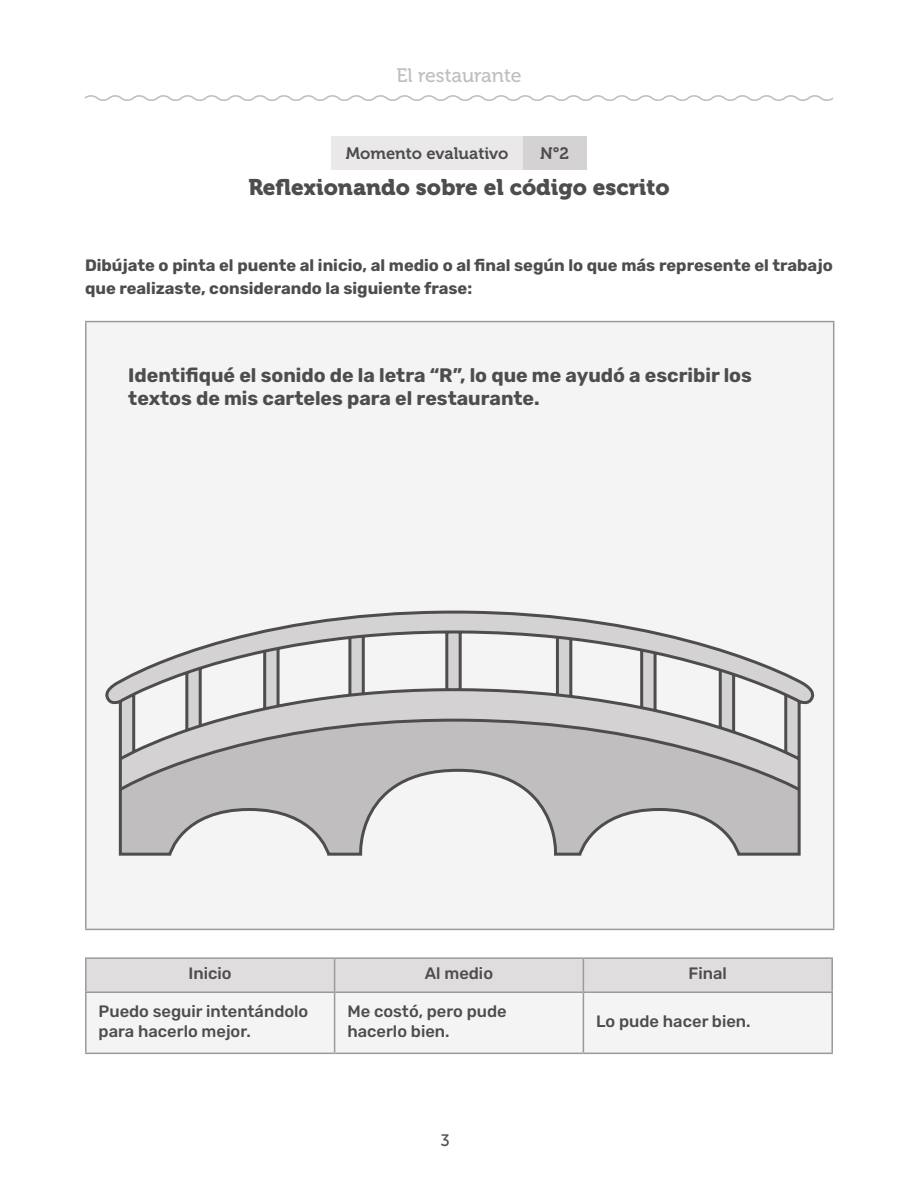
<style>
.page{position:relative;width:918px;height:1188px;background:#fff}
.page>*{position:absolute;margin:0;border:0;box-sizing:border-box;transform-origin:0 0}
.t1{font:22.5px "Museo 900";color:#4d4d4e}
.t2{font:700 19.5px/22.5px "Rubik";color:#4d4d4e}
.t3{font:19.5px "Museo 500";color:#c1bebf}
.t4{font:700 16.5px/22.5px "Rubik";color:#4d4d4e}
.t5{font:500 16.5px/19.5px "Rubik";color:#4d4d4e}
.t6{font:16.5px "Museo 700";color:#4d4d4e}
.t7{font:16.5px "Museo Sans 500";color:#4d4d4e}
</style>
<div class="page">
<svg style="left:84px;top:95px;width:750px;height:6px"></svg>
<div style="left:331px;top:136px;width:192px;height:33px;background:#eae8e9"></div>
<div style="left:523px;top:136px;width:64px;height:33px;background:#d4d2d3"></div>
<div style="left:87px;top:322px;width:746px;height:607px;background:#f5f4f4"></div>
<hr style="left:85px;top:321px;width:749px;height:1px;background:#9c9999">
<hr style="left:85px;top:322px;width:2px;height:130px;background:#9c9999">
<hr style="left:833px;top:322px;width:1px;height:130px;background:#9c9999">
<hr style="left:85px;top:452px;width:2px;height:477px;background:#9c9999">
<hr style="left:833px;top:452px;width:1px;height:477px;background:#9c9999">
<hr style="left:85px;top:929px;width:749px;height:1px;background:#9c9999">
<svg style="left:105px;top:609px;width:713px;height:248px"></svg>
<div style="left:87px;top:959px;width:744px;height:32px;background:#dfddde"></div>
<div style="left:87px;top:993px;width:744px;height:60px;background:#f5f4f4"></div>
<hr style="left:85px;top:957px;width:250px;height:2px;background:#9c9999">
<hr style="left:85px;top:959px;width:2px;height:32px;background:#9c9999">
<hr style="left:335px;top:957px;width:248px;height:2px;background:#9c9999">
<hr style="left:334px;top:959px;width:1px;height:32px;background:#9c9999">
<hr style="left:583px;top:957px;width:250px;height:2px;background:#9c9999">
<hr style="left:583px;top:959px;width:1px;height:32px;background:#9c9999">
<hr style="left:831px;top:959px;width:2px;height:32px;background:#9c9999">
<hr style="left:85px;top:991px;width:250px;height:2px;background:#9c9999">
<hr style="left:85px;top:993px;width:2px;height:60px;background:#9c9999">
<hr style="left:335px;top:991px;width:248px;height:2px;background:#9c9999">
<hr style="left:334px;top:993px;width:1px;height:60px;background:#9c9999">
<hr style="left:583px;top:991px;width:250px;height:2px;background:#9c9999">
<hr style="left:583px;top:993px;width:1px;height:60px;background:#9c9999">
<hr style="left:831px;top:993px;width:2px;height:60px;background:#9c9999">
<hr style="left:85px;top:1053px;width:250px;height:1px;background:#9c9999">
<hr style="left:335px;top:1053px;width:248px;height:1px;background:#9c9999">
<hr style="left:583px;top:1053px;width:250px;height:1px;background:#9c9999">
<p class="t3" style="left:396px;top:65px;width:127px">El restaurante</p>
<p class="t6" style="left:346px;top:144px;width:164px">Momento evaluativo</p>
<p class="t6" style="left:540px;top:144px;width:31px">N°2</p>
<h1 class="t1" style="left:248px;top:174px;width:423px">Reflexionando sobre el código escrito</h1>
<p class="t4" style="left:85px;top:255px;width:749px">Dibújate o pinta el puente al inicio, al medio o al final según lo que más represente el trabajo que realizaste, considerando la siguiente frase:</p>
<p class="t2" style="left:128px;top:365px;width:625px">Identifiqué el sonido de la letra “R”, lo que me ayudó a escribir los textos de mis carteles para el restaurante.</p>
<p class="t5" style="left:189px;top:964px;width:45px">Inicio</p>
<p class="t5" style="left:425px;top:964px;width:70px">Al medio</p>
<p class="t5" style="left:689px;top:964px;width:40px">Final</p>
<p class="t5" style="left:99px;top:1002px;width:211px">Puedo seguir intentándolo para hacerlo mejor.</p>
<p class="t5" style="left:347px;top:1002px;width:161px">Me costó, pero pude hacerlo bien.</p>
<p class="t5" style="left:596px;top:1012px;width:156px">Lo pude hacer bien.</p>
<p class="t7" style="left:440px;top:1131px;width:11px">3</p>
</div>
